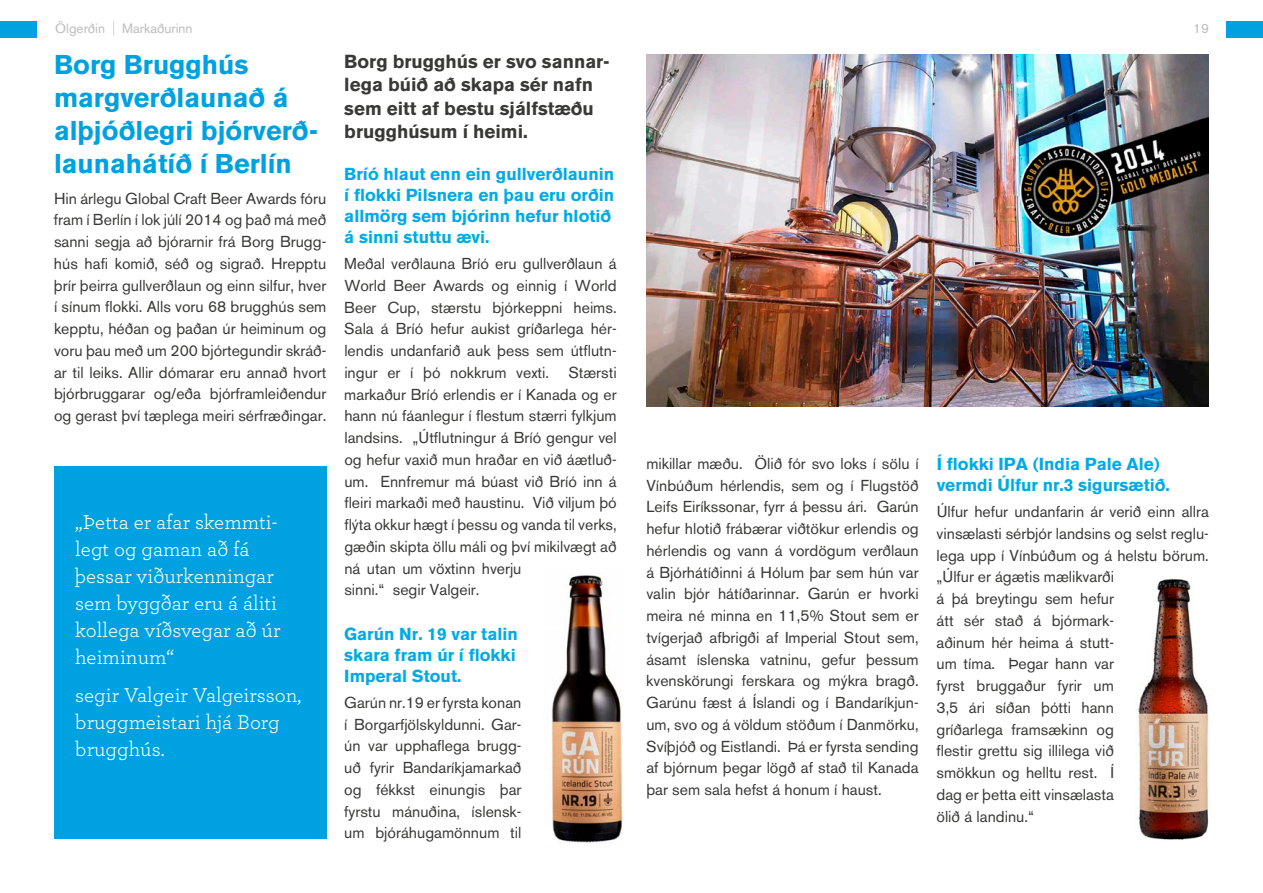
<style>
.page{position:relative;width:1263px;height:893px;background:#fff}
.page>*{position:absolute;margin:0;border:0;box-sizing:border-box;transform-origin:0 0}
.t1{font:700 27px/33px "Akzidenz Grotesk BE";color:#00a1e1}
.t2{font:21px/27px "Archer";color:#fff}
.t3{font:700 18.75px/23.2px "Akzidenz Grotesk BE";color:#393938}
.t4{font:700 17.25px/21px "Akzidenz Grotesk BE";color:#00abe5}
.t5{font:15.75px/21.8px "Akzidenz Grotesk BE";color:#393938;text-align:justify}
.t6{font:13.5px "Akzidenz Grotesk BE";color:#bcbcbd}
.s1{font-family:"Brandon Grotesque";font-weight:500}
</style>
<div class="page">
<div style="left:1227px;top:22px;width:36px;height:16px;background:#00a1e1"></div>
<div style="left:0;top:22px;width:36px;height:16px;background:#00a1e1"></div>
<div style="left:54px;top:466px;width:272px;height:373px;background:#00a1e1"></div>
<img style="left:646px;top:54px;width:563px;height:353px">
<img style="left:551px;top:575px;width:72px;height:269px">
<img style="left:1135px;top:578px;width:74px;height:262px">
<p class="t6" style="left:55px;top:20px;width:139px">Ölgerðin <span class="s1">|</span> Markaðurinn</p>
<p class="t6" style="left:1193px;top:20px;width:17px">19</p>
<h1 class="t1" style="left:54px;top:49px;width:266px">Borg Brugghús margverðlaunað á alþjóðlegri bjórverð&shy;launahátíð í Berlín</h1>
<p class="t5" style="left:54px;top:187px;width:274px">Hin árlegu Global Craft Beer Awards fóru fram í Berlín í lok júlí 2014 og það má með sanni segja að bjórarnir frá Borg Brugg&shy;hús hafi komið, séð og sigrað. Hrepptu þrír þeirra gullverðlaun og einn silfur, hver í sínum flokki. Alls voru 68 brugghús sem kepptu, héðan og þaðan úr heiminum og voru þau með um 200 bjórtegundir skráð&shy;ar til leiks. Allir dómarar eru annað hvort bjórbruggarar og/eða bjórframleiðendur og gerast því tæplega meiri sérfræðingar.</p>
<p class="t3" style="left:344px;top:50px;width:267px">Borg brugghús er svo sannar&shy;lega búið að skapa sér nafn sem eitt af bestu sjálfstæðu brugghúsum í heimi.</p>
<p class="t4" style="left:344px;top:164px;width:271px">Bríó hlaut enn ein gullverðlaunin í flokki Pilsnera en þau eru orðin allmörg sem bjórinn hefur hlotið á sinni stuttu ævi.</p>
<p class="t5" style="left:344px;top:253px;width:274px;text-align:left">Meðal verðlauna Bríó eru gullverðlaun á World Beer Awards og einnig í World Beer Cup, stærstu bjórkeppni heims.<br>Sala á Bríó hefur aukist gríðarlega hér&shy;lendis undanfarið auk þess sem útflutn&shy;ingur er í þó nokkrum vexti. Stærsti markaður Bríó erlendis er í Kanada og er hann nú fáanlegur í flestum stærri fylkjum landsins. „Útflutningur á Bríó gengur vel og hefur vaxið mun hraðar en við áætluð&shy;um. Ennfremur má búast við Bríó inn á fleiri markaði með haustinu. Við viljum þó flýta okkur hægt í þessu og vanda til verks, gæðin skipta öllu máli og því mikilvægt að ná utan um vöxtinn hverju<br>sinni.“ segir Valgeir.</p>
<p class="t4" style="left:344px;top:623px;width:175px">Garún Nr. 19 var talin skara fram úr í flokki<br>Imperal Stout.</p>
<p class="t5" style="left:344px;top:691px;width:179px">Garún nr.19 er fyrsta konan í Borgarfjölskyldunni. Gar&shy;ún var upphaflega brugg&shy;uð fyrir Bandaríkjamarkað og fékkst einungis þar fyrstu mánuðina, íslensk&shy;um bjóráhugamönnum til</p>
<p class="t5" style="left:646px;top:453px;width:274px">mikillar mæðu. Ölið fór svo loks í sölu í Vínbúðum hérlendis, sem og í Flugstöð Leifs Eiríkssonar, fyrr á þessu ári. Garún hefur hlotið frábærar viðtökur erlendis og hérlendis og vann á vordögum verðlaun á Bjórhátíðinni á Hólum þar sem hún var valin bjór hátíðarinnar. Garún er hvorki meira né minna en 11,5% Stout sem er tvígerjað afbrigði af Imperial Stout sem, ásamt íslenska vatninu, gefur þessum kvenskörungi ferskara og mýkra bragð.<br>Garúnu fæst á Íslandi og í Bandaríkjun&shy;um, svo og á völdum stöðum í Danmörku, Svíþjóð og Eistlandi. Þá er fyrsta sending af bjórnum þegar lögð af stað til Kanada þar sem sala hefst á honum í haust.</p>
<p class="t4" style="left:937px;top:454px;width:235px">Í flokki IPA (India Pale Ale) vermdi Úlfur nr.3 sigursætið.</p>
<p class="t5" style="left:936px;top:501px;width:274px;text-align:left">Úlfur hefur undanfarin ár verið einn allra vinsælasti sérbjór landsins og selst reglu&shy;lega upp í Vínbúðum og á helstu börum. „Úlfur er ágætis mælikvarði<br>á þá breytingu sem hefur<br>átt sér stað á bjórmark-<br>aðinum hér heima á stutt-<br>um tíma. Þegar hann var<br>fyrst bruggaður fyrir um<br>3,5 ári síðan þótti hann<br>gríðarlega framsækinn og<br>flestir grettu sig illilega við<br>smökkun og helltu rest. Í<br>dag er þetta eitt vinsælasta<br>ölið á landinu.“</p>
<h2 class="t2" style="left:75px;top:508px;width:207px">„Þetta er afar skemmti&shy;legt og gaman að fá þessar viðurkenningar sem byggðar eru á áliti kollega víðsvegar að úr heiminum“</h2>
<h2 class="t2" style="left:75px;top:681px;width:228px">segir Valgeir Valgeirsson, bruggmeistari hjá Borg brugghús.</h2>
</div>
